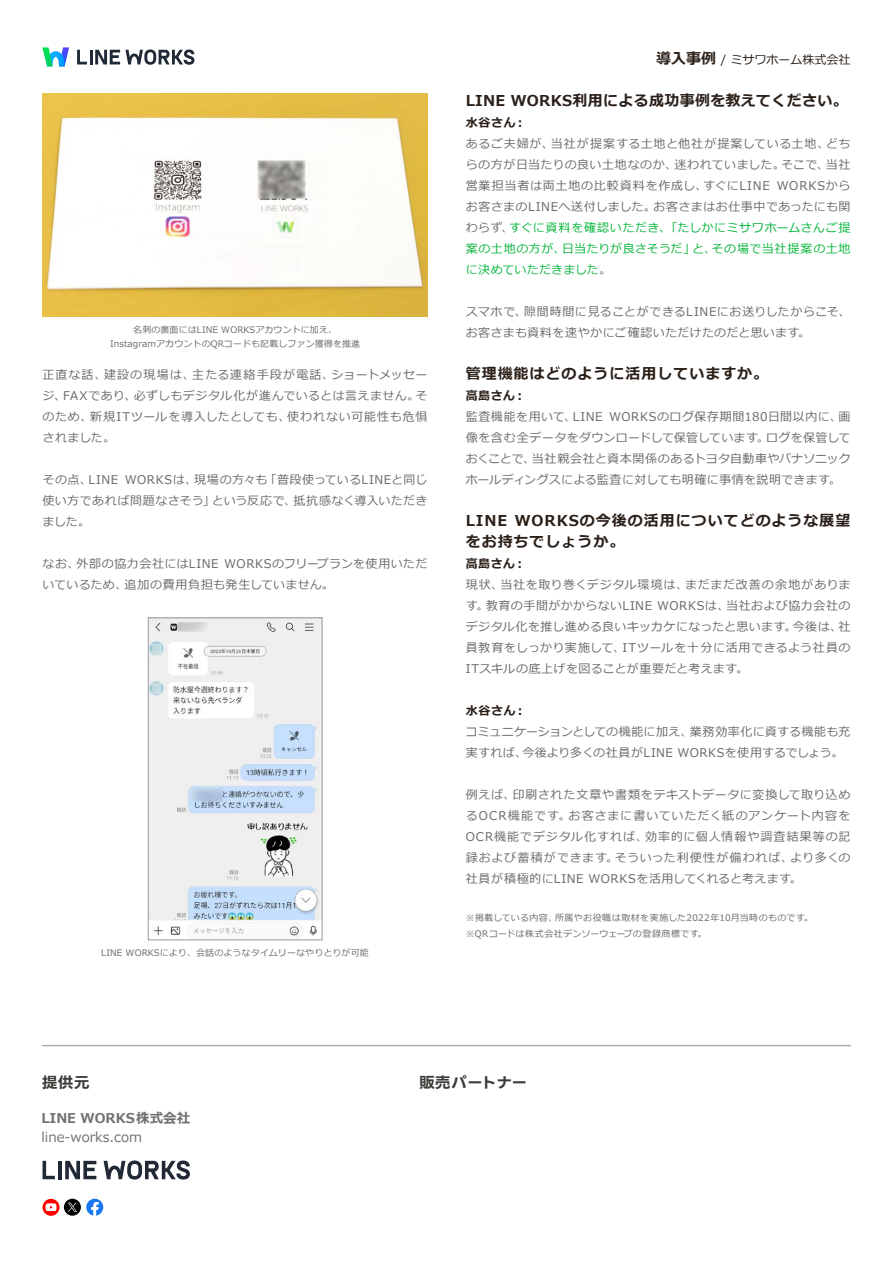
<style>
.page{position:relative;width:893px;height:1263px;background:#fff}
.page>*{position:absolute;margin:0;border:0;box-sizing:border-box;transform-origin:0 0}
.t1{font:700 15px/21px "Meiryo";letter-spacing:.065em;color:#2b2019}
.t2{font:700 15px "Meiryo";letter-spacing:.02em;color:#2b2019}
.t3{font:700 15px "LINE Seed JP OTF";color:#3d3b38;scale:1.06 1}
.t4{font:13.5px "Meiryo";color:#737070}
.t5{font:700 13.5px "Meiryo";color:#737070}
.t6{font:12px/21px "Meiryo";letter-spacing:.04em;color:#6a6a6a}
.t7{font:12px/21px "Meiryo";letter-spacing:.02em;color:#6a6a6a}
.t8{font:12px/21px "Meiryo";letter-spacing:.04em;color:#07b53b}
.t9{font:12px "Meiryo";letter-spacing:.07em;color:#6a6a6a}
.t10{font:12px/21px "Meiryo";letter-spacing:.015em;color:#6a6a6a}
.t11{font:12px "Meiryo";letter-spacing:.075em;color:#6a6a6a}
.t12{font:12px "Meiryo";letter-spacing:.085em;color:#6a6a6a}
.t13{font:700 12px "Meiryo";letter-spacing:.045em;color:#2b2019}
.t14{font:12px "Meiryo";letter-spacing:.06em;color:#6a6a6a}
.t15{font:12px "Meiryo";letter-spacing:.08em;color:#6a6a6a}
.t16{font:12px "Meiryo";letter-spacing:.1em;color:#6a6a6a}
.t17{font:12px "Meiryo";letter-spacing:.005em;color:#07b53b}
.t18{font:12px "Meiryo";color:#2b2019}
.t19{font:12px "Meiryo";letter-spacing:.095em;color:#6a6a6a}
.t20{font:12px "Meiryo";letter-spacing:.01em;color:#6a6a6a}
.t21{font:9px/13.5px "Meiryo";letter-spacing:.01em;color:#6b6b6b;text-align:center}
.t22{font:9px/16.5px "Meiryo";letter-spacing:.04em;color:#6a6a6a}
.s1{color:#6a6a6a}
</style>
<div class="page">
<svg style="left:42px;top:47px;width:27px;height:19px"></svg>
<svg style="left:77px;top:50px;width:10px;height:14px"></svg>
<hr style="left:90px;top:50px;width:3px;height:14px;background:#202936">
<svg style="left:95px;top:49px;width:99px;height:16px"></svg>
<svg style="left:86px;top:1199px;width:17px;height:17px"></svg>
<div style="left:42px;top:1045px;width:808px;height:1px;border:1px solid #a8a6a6"></div>
<svg style="left:43px;top:1161px;width:12px;height:18px"></svg>
<hr style="left:58px;top:1161px;width:4px;height:18px;background:#212936">
<svg style="left:65px;top:1161px;width:31px;height:18px"></svg>
<svg style="left:104px;top:1160px;width:86px;height:19px"></svg>
<div style="left:64px;top:1199px;width:17px;height:17px;background:#000;border-radius:50%"></div>
<svg style="left:68px;top:1202px;width:9px;height:10px"></svg>
<svg style="left:43px;top:1199px;width:17px;height:17px"></svg>
<img style="left:42px;top:94px;width:385px;height:223px">
<img style="left:150px;top:620px;width:170px;height:318px">
<div style="left:148px;top:618px;width:174px;height:322px;border:1px solid #9d9c9c"></div>
<p class="t1" style="left:656px;top:49px;width:61px">導入事例</p>
<p class="t18" style="left:721px;top:51px;width:131px">/ ミサワホーム株式会社</p>
<p class="t2" style="left:466px;top:90px;width:383px">LINE WORKS利用による成功事例を教えてください。</p>
<p class="t13" style="left:466px;top:114px;width:62px">水谷さん：</p>
<p class="t6" style="left:826px;top:134px;width:26px">どち</p>
<p class="t6" style="left:466px;top:134px;width:89px">あるご夫婦が、</p>
<p class="t9" style="left:551px;top:136px;width:280px">当社が提案する土地と他社が提案している土地、</p>
<p class="t6" style="left:466px;top:155px;width:213px">らの方が日当たりの良い土地なのか、</p>
<p class="t6" style="left:826px;top:155px;width:26px">当社</p>
<p class="t6" style="left:674px;top:155px;width:112px">迷われていました。</p>
<p class="t6" style="left:781px;top:155px;width:49px">そこで、</p>
<p class="t21" style="left:110px;top:324px;width:252px">名刺の裏面にはLINE WORKSアカウントに加え、<br>InstagramアカウントのQRコードも記載しファン獲得を推進</p>
<p class="t16" style="left:192px;top:367px;width:144px">主たる連絡手段が電話、</p>
<p class="t6" style="left:104px;top:365px;width:92px">建設の現場は、</p>
<p class="t6" style="left:43px;top:365px;width:65px">正直な話、</p>
<p class="t20" style="left:331px;top:367px;width:98px">ショートメッセー</p>
<p class="t6" style="left:134px;top:386px;width:287px">必ずしもデジタル化が進んでいるとは言えません。</p>
<p class="t6" style="left:63px;top:386px;width:75px">FAXであり、</p>
<p class="t6" style="left:43px;top:386px;width:25px">ジ、</p>
<p class="t6" style="left:415px;top:386px;width:13px">そ</p>
<p class="t9" style="left:287px;top:409px;width:142px">使われない可能性も危惧</p>
<p class="t6" style="left:90px;top:407px;width:202px">新規ITツールを導入したとしても、</p>
<p class="t6" style="left:43px;top:407px;width:74px">のため、<br>されました。</p>
<p class="t7" style="left:265px;top:470px;width:164px">「普段使っているLINEと同じ</p>
<p class="t6" style="left:43px;top:470px;width:51px">その点、</p>
<p class="t6" style="left:194px;top:470px;width:75px">現場の方々も</p>
<p class="t6" style="left:125px;top:470px;width:74px">WORKSは、</p>
<p class="t6" style="left:89px;top:470px;width:31px">LINE</p>
<p class="t6" style="left:43px;top:491px;width:174px">使い方であれば問題なさそう」ました。</p>
<p class="t7" style="left:293px;top:491px;width:136px">抵抗感なく導入いただき</p>
<p class="t6" style="left:212px;top:491px;width:86px">という反応で、</p>
<p class="t6" style="left:224px;top:554px;width:205px">WORKSのフリープランを使用いただ</p>
<p class="t6" style="left:76px;top:554px;width:144px">外部の協力会社にはLINE</p>
<p class="t6" style="left:43px;top:554px;width:38px">なお、</p>
<p class="t6" style="left:125px;top:575px;width:211px">追加の費用負担も発生していません。</p>
<p class="t6" style="left:43px;top:575px;width:86px">いているため、</p>
<p class="t21" style="left:101px;top:947px;width:269px">LINE WORKSにより、会話のようなタイムリーなやりとりが可能</p>
<p class="t6" style="left:653px;top:176px;width:199px;text-indent:-188px">営業担当者は両土地の比較資料を作成し、<br>お客さまはお仕事中であったにも関</p>
<p class="t6" style="left:703px;top:176px;width:68px">すぐにLINE</p>
<p class="t9" style="left:777px;top:178px;width:75px">WORKSから</p>
<p class="t6" style="left:466px;top:197px;width:192px">お客さまのLINEへ送付しました。</p>
<p class="t8" style="left:509px;top:218px;width:343px">すぐに資料を確認いただき、「たしかにミサワホームさんご提</p>
<p class="t6" style="left:466px;top:218px;width:49px">わらず、</p>
<p class="t17" style="left:562px;top:241px;width:135px">日当たりが良さそうだ」</p>
<p class="t8" style="left:466px;top:239px;width:147px">案の土地の方が、<br>に決めていただきました<span class="s1">。</span></p>
<p class="t6" style="left:524px;top:302px;width:328px">隙間時間に見ることができるLINEにお送りしたからこそ、</p>
<p class="t8" style="left:712px;top:239px;width:140px">その場で当社提案の土地</p>
<p class="t8" style="left:692px;top:239px;width:25px">と、</p>
<p class="t6" style="left:466px;top:302px;width:346px">スマホで、<br>お客さまも資料を速やかにご確認いただけたのだと思います。</p>
<p class="t1" style="left:466px;top:364px;width:304px">管理機能はどのように活用していますか。</p>
<p class="t13" style="left:466px;top:387px;width:62px">高島さん：</p>
<p class="t6" style="left:609px;top:407px;width:234px">WORKSのログ保存期間180日間以内に、</p>
<p class="t6" style="left:466px;top:407px;width:112px">監査機能を用いて、</p>
<p class="t6" style="left:838px;top:407px;width:13px">画</p>
<p class="t6" style="left:573px;top:407px;width:31px">LINE</p>
<p class="t6" style="left:766px;top:428px;width:86px">ログを保管して</p>
<p class="t6" style="left:532px;top:428px;width:320px;text-indent:-66px">像を含む全データをダウンロードして保管しています。<br>当社親会社と資本関係のあるトヨタ自動車やパナソニック</p>
<p class="t7" style="left:466px;top:449px;width:377px">おくことで、<br>ホールディングスによる監査に対しても明確に事情を説明できます。</p>
<p class="t1" style="left:515px;top:511px;width:337px">WORKSの今後の活用についてどのような展望</p>
<p class="t1" style="left:466px;top:511px;width:160px">LINE<br>をお持ちでしょうか。</p>
<p class="t13" style="left:466px;top:555px;width:62px">高島さん：</p>
<p class="t14" style="left:500px;top:577px;width:189px">当社を取り巻くデジタル環境は、</p>
<p class="t9" style="left:685px;top:577px;width:167px">まだまだ改善の余地がありま</p>
<p class="t6" style="left:466px;top:575px;width:39px">現状、</p>
<p class="t6" style="left:486px;top:596px;width:245px">教育の手間がかからないLINE WORKSは、</p>
<p class="t6" style="left:726px;top:596px;width:126px">当社および協力会社の</p>
<p class="t6" style="left:466px;top:596px;width:24px">す。</p>
<p class="t6" style="left:623px;top:617px;width:229px;text-indent:-157px">デジタル化を推し進める良いキッカケになったと思います。<br>ITツールを十分に活用できるよう社員の</p>
<p class="t6" style="left:793px;top:617px;width:51px">今後は、</p>
<p class="t6" style="left:838px;top:617px;width:13px">社</p>
<p class="t6" style="left:466px;top:638px;width:284px">員教育をしっかり実施して、<br>ITスキルの底上げを図ることが重要だと考えます。</p>
<p class="t13" style="left:466px;top:702px;width:62px">水谷さん：</p>
<p class="t6" style="left:690px;top:722px;width:162px">業務効率化に資する機能も充</p>
<p class="t10" style="left:522px;top:722px;width:322px;text-indent:-57px">コミュニケーションとしての機能に加え、<br>今後より多くの社員がLINE WORKSを使用するでしょう。</p>
<p class="t6" style="left:466px;top:743px;width:63px">実すれば、</p>
<p class="t6" style="left:513px;top:785px;width:339px">印刷された文章や書類をテキストデータに変換して取り込め</p>
<p class="t6" style="left:466px;top:785px;width:51px">例えば、</p>
<p class="t12" style="left:568px;top:808px;width:284px">お客さまに書いていただく紙のアンケート内容を</p>
<p class="t19" style="left:466px;top:808px;width:106px">るOCR機能です。</p>
<p class="t11" style="left:466px;top:829px;width:183px">OCR機能でデジタル化すれば、</p>
<p class="t11" style="left:645px;top:829px;width:207px">効率的に個人情報や調査結果等の記</p>
<p class="t15" style="left:615px;top:850px;width:180px">そういった利便性が備われば、</p>
<p class="t6" style="left:466px;top:848px;width:338px">録および蓄積ができます。<br>社員が積極的にLINE WORKSを活用してくれると考えます。</p>
<p class="t22" style="left:555px;top:910px;width:259px">所属やお役職は取材を実施した2022年10月当時のものです。</p>
<p class="t6" style="left:790px;top:848px;width:62px">より多くの</p>
<p class="t22" style="left:466px;top:910px;width:243px">※掲載している内容、<br>※QRコードは株式会社デンソーウェーブの登録商標です。</p>
<p class="t3" style="left:42px;top:1074px;width:47px">提供元</p>
<p class="t5" style="left:41px;top:1109px;width:150px">LINE WORKS株式会社</p>
<p class="t4" style="left:42px;top:1128px;width:102px">line-works.com</p>
<p class="t3" style="left:419px;top:1074px;width:104px">販売パートナー</p>
</div>
